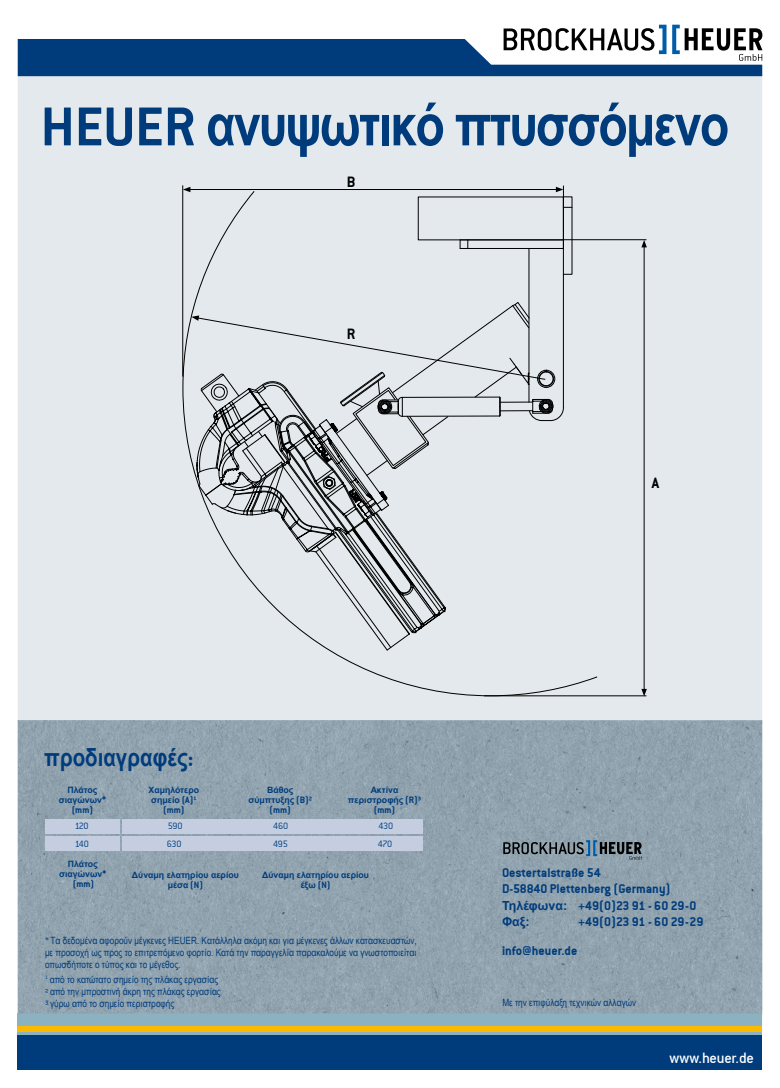
<style>
.page{position:relative;width:780px;height:1088px;background:#fff}
.page>*{position:absolute;margin:0;border:0;box-sizing:border-box;transform-origin:0 0}
.t1{font:700 58.75px "Arial Narrow";letter-spacing:-.03em;color:#003c7c}
.t2{font:700 25px "Arial Narrow";color:#003c7c}
.t3{font:16.25px "Conduit Md ITCTT Medium";letter-spacing:-.015em;color:#fff}
.t4{font:16.25px "Conduit ITCTT Bold";color:#000}
.t5{font:13.75px/16.5px "Conduit ITCTT Bold";color:#003c7c}
.t6{font:700 12.5px "Arial";color:#003c7c}
.t7{font:10px/12px "Arial Narrow";color:#003c7c;text-align:justify}
.t8{font:10px/17.9px "Conduit ITCTT Light";letter-spacing:-.03em;color:#003c7c}
.t9{font:10px "Conduit ITCTT Bold";color:#003c7c}
.t10{font:700 8.75px/10px "Arial";color:#003c7c;text-align:center}
.s1{font-family:"Conduit ITCTT Bold";font-weight:400;font-size:60px}
.s2{font-family:"Conduit ITCTT Bold";font-weight:400}
.s3{font-family:"Conduit ITCTT Bold";font-weight:400;font-size:10px}
.s4{font-family:"Arial";font-weight:700;font-size:12.5px}
.s5{font-family:"Conduit ITCTT Light"}
</style>
<div class="page">
<div style="left:18px;top:75px;width:744px;height:957px;background:#e3e9ec"></div>
<div style="left:18px;top:1013px;width:744px;height:24px;background:#8cb2c2"></div>
<div style="left:18px;top:1026px;width:744px;height:5px;background:#fbba00"></div>
<div style="left:18px;top:1035px;width:744px;height:35px;background:#003c7c"></div>
<svg style="left:18px;top:25px;width:744px;height:51px"></svg>
<img style="left:18px;top:720px;width:744px;height:293px">
<div style="left:122px;top:836px;width:301px;height:15px;background:#c4cee0"></div>
<div style="left:45px;top:819px;width:74px;height:14px;background:#c4cee0"></div>
<div style="left:122px;top:819px;width:301px;height:14px;background:#c4cee0"></div>
<div style="left:45px;top:836px;width:74px;height:15px;background:#c4cee0"></div>
<svg style="left:183px;top:191px;width:414px;height:505px"></svg>
<svg style="left:191px;top:302px;width:372px;height:349px"></svg>
<hr style="left:182px;top:185px;width:1px;height:192px;background:#000">
<hr style="left:644px;top:245px;width:1px;height:446px;background:#000">
<svg style="left:641px;top:240px;width:5px;height:7px"></svg>
<svg style="left:641px;top:689px;width:5px;height:6px"></svg>
<hr style="left:188px;top:189px;width:370px;height:1px;background:#000">
<svg style="left:183px;top:187px;width:7px;height:5px"></svg>
<svg style="left:556px;top:186px;width:16px;height:23px"></svg>
<hr style="left:563px;top:239px;width:83px;height:1px;background:#000">
<hr style="left:484px;top:695px;width:162px;height:1px;background:#000">
<svg style="left:503px;top:840px;width:138px;height:20px;background:#677782"></svg>
<h1 class="t1" style="left:41px;top:80px;width:690px"><span class="s1">HEUER</span> ανυψωτικό πτυσσόμενο</h1>
<h3 class="t4" style="left:346px;top:173px;width:10px">B</h3>
<h3 class="t4" style="left:347px;top:325px;width:10px">R</h3>
<h2 class="t2" style="left:44px;top:738px;width:151px">προδιαγραφές<span class="s2">:</span></h2>
<p class="t10" style="left:59px;top:785px;width:49px">Πλάτος σιαγώνων<span class="s3">*</span></p>
<p class="t9" style="left:72px;top:804px;width:23px">(mm)</p>
<p class="t10" style="left:148px;top:785px;width:52px">Χαμηλότερο σημείο <span class="s3">(A)</span><sup>1</sup></p>
<p class="t9" style="left:163px;top:804px;width:23px">(mm)</p>
<p class="t10" style="left:248px;top:785px;width:65px">Βάθος σύμπτυξης <span class="s3">(B)²</span></p>
<p class="t9" style="left:269px;top:804px;width:23px">(mm)</p>
<p class="t10" style="left:348px;top:785px;width:75px">Ακτίνα περιστροφής <span class="s3">(R)³</span></p>
<p class="t9" style="left:374px;top:804px;width:23px">(mm)</p>
<p class="t8" style="left:75px;top:817px;width:16px">120<br>140</p>
<p class="t8" style="left:168px;top:817px;width:16px">590</p>
<p class="t8" style="left:273px;top:817px;width:17px">460</p>
<p class="t8" style="left:378px;top:817px;width:16px">430</p>
<p class="t8" style="left:167px;top:834px;width:16px">630</p>
<p class="t8" style="left:273px;top:834px;width:16px">495</p>
<p class="t8" style="left:378px;top:834px;width:16px">470</p>
<h3 class="t4" style="left:651px;top:473px;width:9px">A</h3>
<p class="t10" style="left:59px;top:859px;width:49px">Πλάτος σιαγώνων<span class="s3">*</span></p>
<p class="t9" style="left:73px;top:878px;width:23px">(mm)</p>
<p class="t10" style="left:262px;top:869px;width:108px">Δύναμη ελατηρίου αερίου έξω <span class="s3">(N)</span></p>
<h3 class="t5" style="left:502px;top:864px;width:196px">Oestertalstraße 54<br>D-58840 Plettenberg (Germany)<br><span class="s4">Τηλέφωνα:</span> +49(0)23 91 - 60 29-0</h3>
<p class="t6" style="left:502px;top:913px;width:29px">Φαξ:</p>
<h3 class="t5" style="left:578px;top:913px;width:126px">+49(0)23 91 - 60 29-29</h3>
<h3 class="t5" style="left:502px;top:942px;width:77px">info@heuer.de</h3>
<p class="t10" style="left:132px;top:869px;width:108px">Δύναμη ελατηρίου αερίου μέσα <span class="s3">(N)</span></p>
<p class="t7" style="left:45px;top:934px;width:373px"><span class="s5">*</span> Τα δεδομένα αφορούν μέγκενες HEUER. Κατάλληλα ακόμη και για μέγκενες άλλων κατασκευαστών, με προσοχή ως προς το επιτρεπόμενο φορτίο. Κατά την παραγγελία παρακαλούμε να γνωστοποιείται οπωσδήποτε ο τύπος και το μέγεθος.</p>
<p class="t7" style="left:45px;top:972px;width:177px;text-align:left"><sup>1</sup> από το κατώτατο σημείο της πλάκας εργασίας<br><span class="s5">²</span> από την μπροστινή άκρη της πλάκας εργασίας<br><span class="s5">³</span> γύρω από το σημείο περιστροφής</p>
<p class="t7" style="left:502px;top:996px;width:135px">Με την επιφύλαξη τεχνικών αλλαγών</p>
<h3 class="t3" style="left:669px;top:1048px;width:86px">www.heuer.de</h3>
</div>
